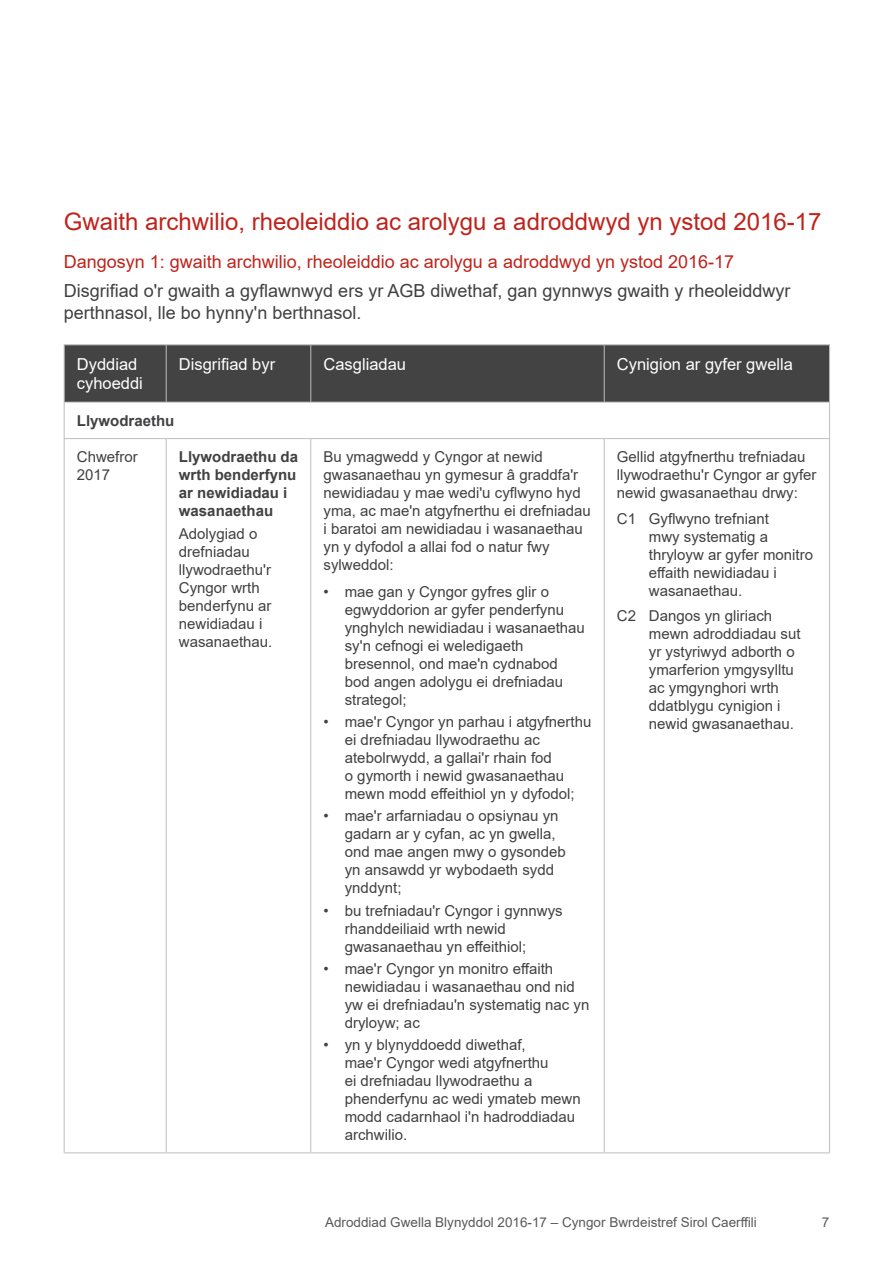
<style>
.page{position:relative;width:893px;height:1263px;background:#fff}
.page>*{position:absolute;margin:0;border:0;box-sizing:border-box;transform-origin:0 0}
.Heading_1{font:24px "Arial";color:#bf231b}
.Normal_Body_Text{font:18px/21.6px "Arial";color:#414042}
.Exhibit_heading{font:18px "Arial";color:#bf231b}
.Table_header_text{font:16.5px/19.8px "Arial";color:#fff}
.Table_bullet_text{font:15px/18px "Arial";color:#414042}
.Table_text{font:15px/18px "Arial";color:#414042}
.Table_proposals{font:15px/18px "Arial";color:#414042}
.Table_text-2{font:700 15px/18px "Arial";color:#414042}
.t1{font:13.5px "Arial";color:#58595b}
</style>
<div class="page">
<div style="left:65px;top:345px;width:764px;height:57px;background:#434343"></div>
<hr style="left:64px;top:344px;width:102px;height:1px;background:#bcbec0">
<hr style="left:64px;top:345px;width:1px;height:57px;background:#bcbec0">
<hr style="left:166px;top:344px;width:145px;height:1px;background:#bcbec0">
<hr style="left:166px;top:345px;width:1px;height:57px;background:#bcbec0">
<hr style="left:311px;top:344px;width:293px;height:1px;background:#bcbec0">
<hr style="left:310px;top:345px;width:1px;height:57px;background:#bcbec0">
<hr style="left:604px;top:344px;width:226px;height:1px;background:#bcbec0">
<hr style="left:604px;top:345px;width:1px;height:57px;background:#bcbec0">
<hr style="left:829px;top:345px;width:1px;height:57px;background:#bcbec0">
<hr style="left:64px;top:402px;width:102px;height:1px;background:#bcbec0">
<hr style="left:64px;top:402px;width:1px;height:36px;background:#bcbec0">
<hr style="left:166px;top:402px;width:145px;height:1px;background:#bcbec0">
<hr style="left:311px;top:402px;width:293px;height:1px;background:#bcbec0">
<hr style="left:604px;top:402px;width:226px;height:1px;background:#bcbec0">
<hr style="left:829px;top:402px;width:1px;height:36px;background:#bcbec0">
<hr style="left:64px;top:438px;width:102px;height:1px;background:#bcbec0">
<hr style="left:64px;top:439px;width:1px;height:713px;background:#bcbec0">
<hr style="left:166px;top:438px;width:145px;height:1px;background:#bcbec0">
<hr style="left:166px;top:439px;width:1px;height:713px;background:#bcbec0">
<hr style="left:311px;top:438px;width:293px;height:1px;background:#bcbec0">
<hr style="left:310px;top:439px;width:1px;height:713px;background:#bcbec0">
<hr style="left:604px;top:438px;width:226px;height:1px;background:#bcbec0">
<hr style="left:604px;top:439px;width:1px;height:713px;background:#bcbec0">
<hr style="left:829px;top:439px;width:1px;height:713px;background:#bcbec0">
<hr style="left:64px;top:1152px;width:102px;height:1px;background:#bcbec0">
<hr style="left:166px;top:1152px;width:145px;height:1px;background:#bcbec0">
<hr style="left:311px;top:1152px;width:293px;height:1px;background:#bcbec0">
<hr style="left:604px;top:1152px;width:226px;height:1px;background:#bcbec0">
<h3 class="Heading_1" style="left:64px;top:205px;width:759px">Gwaith archwilio, rheoleiddio ac arolygu a adroddwyd yn ystod 2016-17</h3>
<p class="Exhibit_heading" style="left:64px;top:250px;width:672px">Dangosyn 1: gwaith archwilio, rheoleiddio ac arolygu a adroddwyd yn ystod 2016-17</p>
<p class="Normal_Body_Text" style="left:64px;top:280px;width:728px">Disgrifiad o'r gwaith a gyflawnwyd ers yr AGB diwethaf, gan gynnwys gwaith y rheoleiddwyr perthnasol, lle bo hynny'n berthnasol.</p>
<p class="Table_header_text" style="left:77px;top:354px;width:68px">Dyddiad cyhoeddi</p>
<p class="Table_header_text" style="left:179px;top:354px;width:98px">Disgrifiad byr</p>
<p class="Table_header_text" style="left:324px;top:354px;width:84px">Casgliadau</p>
<p class="Table_header_text" style="left:617px;top:354px;width:178px">Cynigion ar gyfer gwella</p>
<p class="Table_text-2" style="left:77px;top:412px;width:99px">Llywodraethu</p>
<p class="Table_text" style="left:77px;top:448px;width:62px">Chwefror<br>2017</p>
<p class="Table_text-2" style="left:179px;top:448px;width:121px">Llywodraethu da wrth benderfynu ar newidiadau i wasanaethau</p>
<p class="Table_text" style="left:179px;top:524px;width:95px">Adolygiad o drefniadau llywodraethu'r<br>Cyngor wrth benderfynu ar newidiadau i wasanaethau.</p>
<p class="Table_text" style="left:324px;top:448px;width:269px">Bu ymagwedd y Cyngor at newid gwasanaethau yn gymesur â graddfa'r newidiadau y mae wedi'u cyflwyno hyd yma, ac mae'n atgyfnerthu ei drefniadau i baratoi am newidiadau i wasanaethau yn y dyfodol a allai fod o natur fwy sylweddol:</p>
<p class="Table_bullet_text" style="left:345px;top:582px;width:242px;text-indent:-21px">• mae gan y Cyngor gyfres glir o egwyddorion ar gyfer penderfynu ynghylch newidiadau i wasanaethau sy'n cefnogi ei weledigaeth bresennol, ond mae'n cydnabod bod angen adolygu ei drefniadau strategol;</p>
<p class="Table_bullet_text" style="left:345px;top:713px;width:248px;text-indent:-21px">• mae'r Cyngor yn parhau i atgyfnerthu ei drefniadau llywodraethu ac atebolrwydd, a gallai'r rhain fod<br>o gymorth i newid gwasanaethau mewn modd effeithiol yn y dyfodol;</p>
<p class="Table_bullet_text" style="left:345px;top:807px;width:222px;text-indent:-21px">• mae'r arfarniadau o opsiynau yn gadarn ar y cyfan, ac yn gwella, ond mae angen mwy o gysondeb yn ansawdd yr wybodaeth sydd ynddynt;</p>
<p class="Table_bullet_text" style="left:345px;top:901px;width:219px;text-indent:-21px">• bu trefniadau'r Cyngor i gynnwys rhanddeiliaid wrth newid gwasanaethau yn effeithiol;</p>
<p class="Table_bullet_text" style="left:345px;top:959px;width:246px;text-indent:-21px">• mae'r Cyngor yn monitro effaith newidiadau i wasanaethau ond nid yw ei drefniadau'n systematig nac yn dryloyw; ac</p>
<p class="Table_bullet_text" style="left:345px;top:1036px;width:237px;text-indent:-21px">• yn y blynyddoedd diwethaf,<br>mae'r Cyngor wedi atgyfnerthu<br>ei drefniadau llywodraethu a phenderfynu ac wedi ymateb mewn modd cadarnhaol i'n hadroddiadau archwilio.</p>
<p class="Table_text" style="left:617px;top:448px;width:201px">Gellid atgyfnerthu trefniadau llywodraethu'r Cyngor ar gyfer newid gwasanaethau drwy:</p>
<p class="Table_proposals" style="left:649px;top:509px;width:166px;text-indent:-32px">C1 Gyflwyno trefniant<br>mwy systematig a thryloyw ar gyfer monitro effaith newidiadau i wasanaethau.</p>
<p class="Table_proposals" style="left:649px;top:606px;width:153px;text-indent:-32px">C2 Dangos yn gliriach mewn adroddiadau sut yr ystyriwyd adborth o ymarferion ymgysylltu ac ymgynghori wrth ddatblygu cynigion i newid gwasanaethau.</p>
<p class="t1" style="left:325px;top:1213px;width:433px">Adroddiad Gwella Blynyddol 2016-17 – Cyngor Bwrdeistref Sirol Caerffili</p>
<p class="t1" style="left:822px;top:1213px;width:9px">7</p>
</div>
